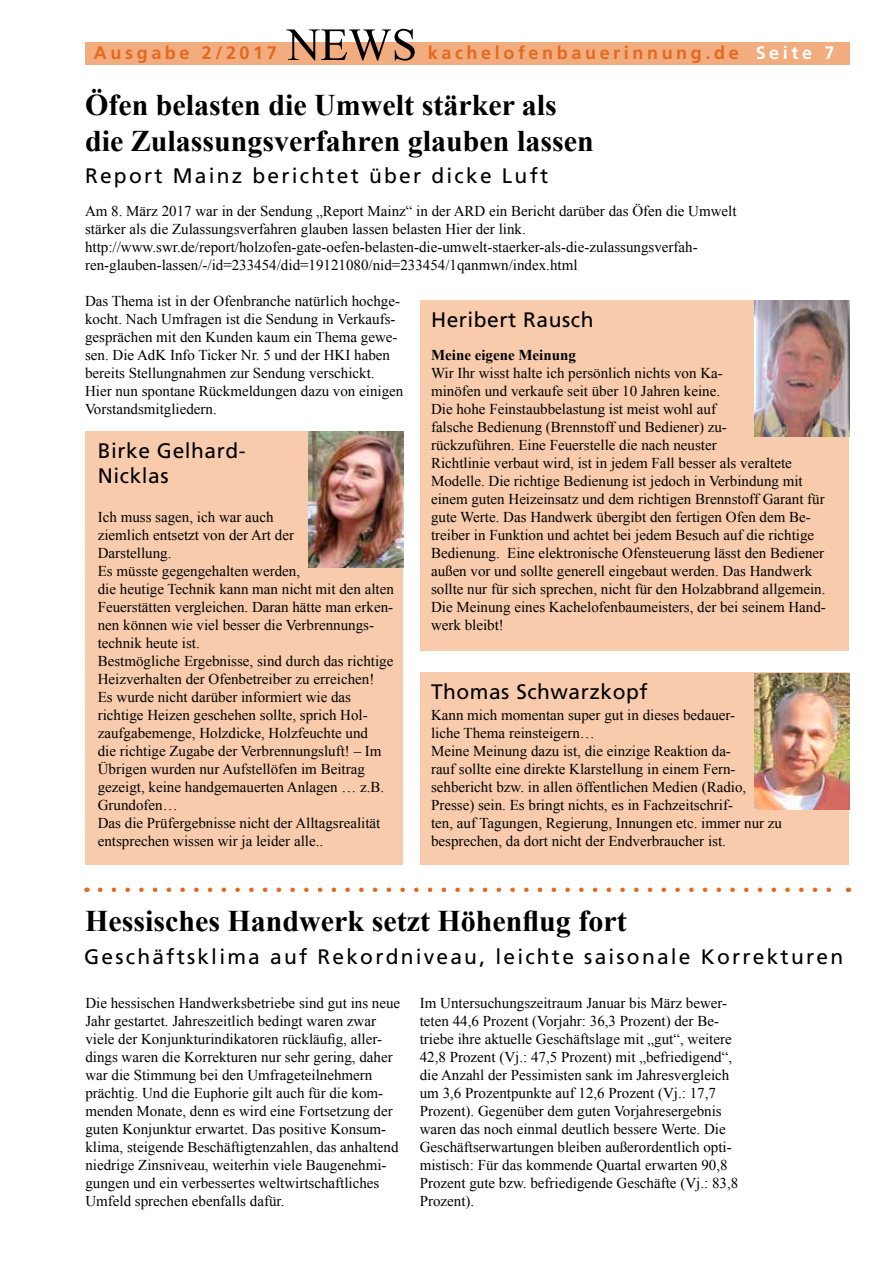
<style>
.page{position:relative;width:893px;height:1263px;background:#fff}
.page>*{position:absolute;margin:0;border:0;box-sizing:border-box;transform-origin:0 0}
.t1{font:700 30px/36px "Times New Roman";color:#000}
.t2{font:21px "Frutiger";letter-spacing:.105em;color:#000}
.t3{font:21px/25.2px "Frutiger";letter-spacing:.025em;color:#000}
.t4{font:700 18px "Frutiger";letter-spacing:.2em;color:#e4691f}
.t5{font:15px/18px "Times New Roman";color:#000}
.t6{font:700 15px "Times New Roman";color:#000}
.s1{color:#fff}
</style>
<div class="page">
<div style="left:85px;top:43px;width:765px;height:22px;background:#f1ac7f"></div>
<svg style="left:286px;top:29px;width:129px;height:32px"></svg>
<div style="left:420px;top:300px;width:429px;height:351px;background:#f7cbab"></div>
<img style="left:755px;top:300px;width:95px;height:136px">
<div style="left:85px;top:431px;width:318px;height:434px;background:#f7cbab"></div>
<img style="left:309px;top:432px;width:94px;height:136px">
<div style="left:420px;top:672px;width:429px;height:193px;background:#f7cbab"></div>
<img style="left:755px;top:673px;width:95px;height:136px">
<svg style="left:100px;top:887px;width:731px;height:5px"></svg>
<p class="t4" style="left:94px;top:42px;width:184px">Ausgabe 2/2017</p>
<p class="t4" style="left:428px;top:42px;width:408px">kachelofenbauerinnung.de <span class="s1">Seite 7</span></p>
<h1 class="t1" style="left:85px;top:86px;width:510px">Öfen belasten die Umwelt stärker als die Zulassungsverfahren glauben lassen</h1>
<h2 class="t2" style="left:85px;top:164px;width:465px">Report Mainz berichtet über dicke Luft</h2>
<p class="t5" style="left:85px;top:202px;width:653px">Am 8. März 2017 war in der Sendung „Report Mainz“ in der ARD ein Bericht darüber das Öfen die Umwelt stärker als die Zulassungsverfahren glauben lassen belasten Hier der link. http://www.swr.de/report/holzofen-gate-oefen-belasten-die-umwelt-staerker-als-die-zulassungsverfah&shy;ren-glauben-lassen/-/id=233454/did=19121080/nid=233454/1qanmwn/index.html</p>
<h2 class="t3" style="left:431px;top:306px;width:164px">Heribert Rausch</h2>
<p class="t6" style="left:431px;top:345px;width:146px">Meine eigene Meinung</p>
<p class="t5" style="left:431px;top:364px;width:396px">Wir Ihr wisst halte ich persönlich nichts von Ka-<br>minöfen und verkaufe seit über 10 Jahren keine.<br>Die hohe Feinstaubbelastung ist meist wohl auf<br>falsche Bedienung (Brennstoff und Bediener) zu-<br>rückzuführen. Eine Feuerstelle die nach neuster<br>Richtlinie verbaut wird, ist in jedem Fall besser als veraltete Modelle. Die richtige Bedienung ist jedoch in Verbindung mit einem guten Heizeinsatz und dem richtigen Brennstoff Garant für gute Werte. Das Handwerk übergibt den fertigen Ofen dem Be&shy;treiber in Funktion und achtet bei jedem Besuch auf die richtige Bedienung. Eine elektronische Ofensteuerung lässt den Bediener außen vor und sollte generell eingebaut werden. Das Handwerk sollte nur für sich sprechen, nicht für den Holzabbrand allgemein.<br>Die Meinung eines Kachelofenbaumeisters, der bei seinem Hand&shy;werk bleibt!</p>
<p class="t5" style="left:85px;top:292px;width:320px">Das Thema ist in der Ofenbranche natürlich hochge&shy;kocht. Nach Umfragen ist die Sendung in Verkaufs&shy;gesprächen mit den Kunden kaum ein Thema gewe&shy;sen. Die AdK Info Ticker Nr. 5 und der HKI haben bereits Stellungnahmen zur Sendung verschickt.<br>Hier nun spontane Rückmeldungen dazu von einigen Vorstandsmitgliedern.</p>
<h2 class="t3" style="left:98px;top:438px;width:150px">Birke Gelhard-<br>Nicklas</h2>
<p class="t5" style="left:98px;top:508px;width:298px">Ich muss sagen, ich war auch<br>ziemlich entsetzt von der Art der<br>Darstellung.<br>Es müsste gegengehalten werden,<br>die heutige Technik kann man nicht mit den alten Feuerstätten vergleichen. Daran hätte man erken&shy;nen können wie viel besser die Verbrennungs&shy;technik heute ist.<br>Bestmögliche Ergebnisse, sind durch das richtige Heizverhalten der Ofenbetreiber zu erreichen!<br>Es wurde nicht darüber informiert wie das richtige Heizen geschehen sollte, sprich Hol&shy;zaufgabemenge, Holzdicke, Holzfeuchte und<br>die richtige Zugabe der Verbrennungsluft! – Im Übrigen wurden nur Aufstellöfen im Beitrag gezeigt, keine handgemauerten Anlagen … z.B.<br>Grundofen…<br>Das die Prüfergebnisse nicht der Alltagsrealität entsprechen wissen wir ja leider alle..</p>
<h2 class="t3" style="left:431px;top:679px;width:218px">Thomas Schwarzkopf</h2>
<p class="t5" style="left:431px;top:706px;width:353px">Kann mich momentan super gut in dieses bedauer-<br>liche Thema reinsteigern…<br>Meine Meinung dazu ist, die einzige Reaktion da-<br>rauf sollte eine direkte Klarstellung in einem Fern&shy;sehbericht bzw. in allen öffentlichen Medien (Radio, Presse) sein. Es bringt nichts, es in Fachzeitschrif-<br>ten, auf Tagungen, Regierung, Innungen etc. immer nur zu besprechen, da dort nicht der Endverbraucher ist.</p>
<h1 class="t1" style="left:85px;top:902px;width:543px">Hessisches Handwerk setzt Höhenflug fort</h1>
<h2 class="t2" style="left:84px;top:944px;width:760px">Geschäftsklima auf Rekordniveau, leichte saisonale Korrekturen</h2>
<p class="t5" style="left:85px;top:994px;width:316px">Die hessischen Handwerksbetriebe sind gut ins neue Jahr gestartet. Jahreszeitlich bedingt waren zwar viele der Konjunkturindikatoren rückläufig, aller&shy;dings waren die Korrekturen nur sehr gering, daher war die Stimmung bei den Umfrageteilnehmern prächtig. Und die Euphorie gilt auch für die kom&shy;menden Monate, denn es wird eine Fortsetzung der guten Konjunktur erwartet. Das positive Konsum&shy;klima, steigende Beschäftigtenzahlen, das anhaltend niedrige Zinsniveau, weiterhin viele Baugenehmi&shy;gungen und ein verbessertes weltwirtschaftliches Umfeld sprechen ebenfalls dafür.</p>
<p class="t5" style="left:420px;top:994px;width:320px">Im Untersuchungszeitraum Januar bis März bewer&shy;teten 44,6 Prozent (Vorjahr: 36,3 Prozent) der Be&shy;triebe ihre aktuelle Geschäftslage mit „gut“, weitere 42,8 Prozent (Vj.: 47,5 Prozent) mit „befriedigend“, die Anzahl der Pessimisten sank im Jahresvergleich um 3,6 Prozentpunkte auf 12,6 Prozent (Vj.: 17,7<br>Prozent). Gegenüber dem guten Vorjahresergebnis waren das noch einmal deutlich bessere Werte. Die Geschäftserwartungen bleiben außerordentlich opti&shy;mistisch: Für das kommende Quartal erwarten 90,8<br>Prozent gute bzw. befriedigende Geschäfte (Vj.: 83,8<br>Prozent).</p>
</div>
